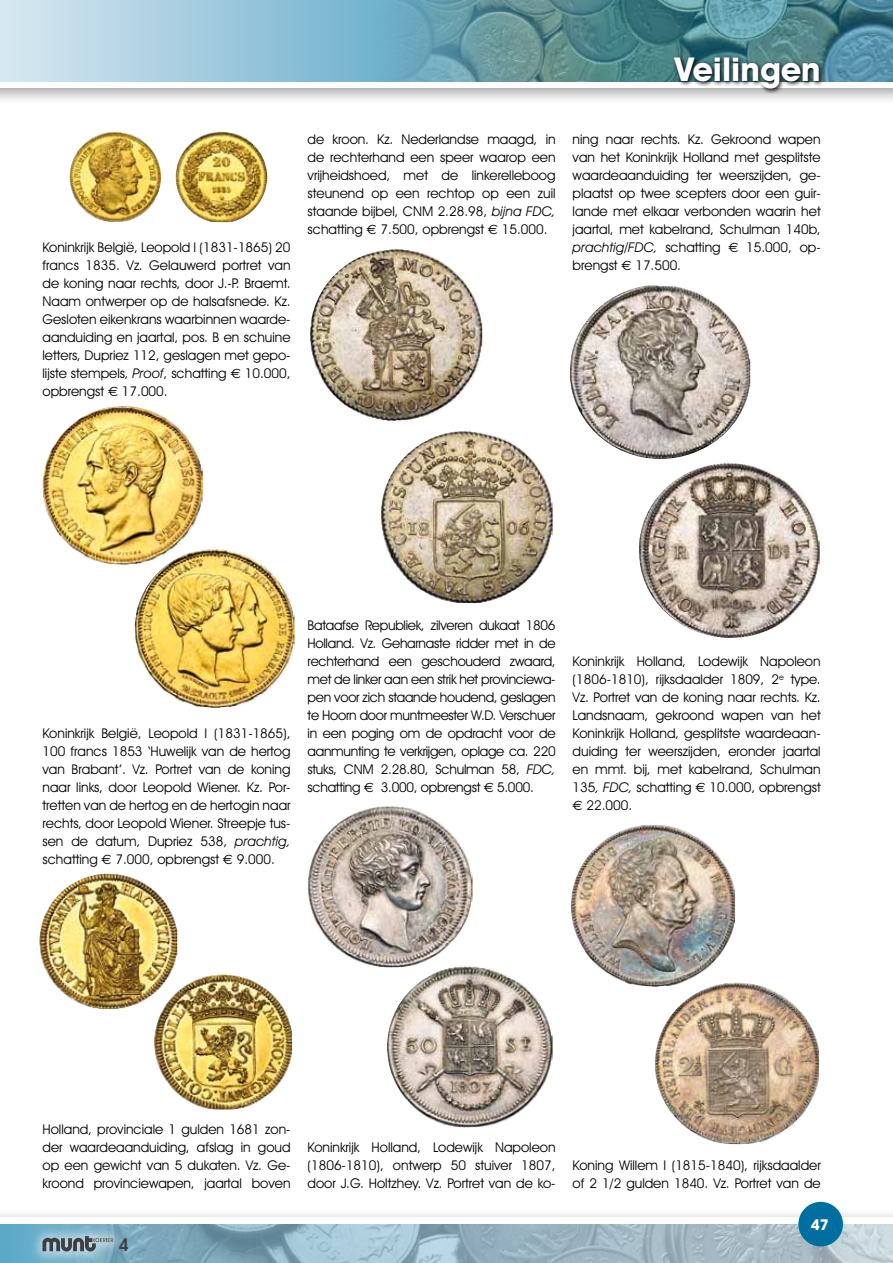
<style>
.page{position:relative;width:893px;height:1263px;background:#fff}
.page>*{position:absolute;margin:0;border:0;box-sizing:border-box;transform-origin:0 0}
.t1{font:700 33px "Avant Garde IT Cby BT";color:#fff}
.t2{font:600 18px "Avant Garde IT Cby BT";color:#3e3d40}
.t3{font:700 15px "Avant Garde IT Cby BT";color:#fff}
.t4{font:13.5px/18px "Avant Garde IT Cby BT";color:#000;text-align:justify}
.s1{font-style:italic}
.s2{font-family:"Euro Sans"}
</style>
<div class="page">
<div style="left:0;top:1207px;width:893px;height:56px;background:#000;opacity:.4"></div>
<div style="left:0;top:1218px;width:893px;height:45px;background:#fff"></div>
<div style="left:0;top:0;width:893px;height:105px;background:#000;opacity:.4"></div>
<div style="left:0;top:0;width:893px;height:87px;background:#fff"></div>
<img style="left:0;top:1224px;width:893px;height:39px">
<img style="left:0;top:0;width:893px;height:82px">
<div style="left:798px;top:1202px;width:45px;height:44px;background:#006f9f;border-radius:50%"></div>
<svg style="left:670px;top:54px;width:154px;height:40px;background:#5d7476"></svg>
<div style="left:28px;top:1221px;width:97px;height:42px;background:#fff;opacity:.5"></div>
<svg style="left:42px;top:1236px;width:71px;height:15px"></svg>
<img style="left:43px;top:406px;width:160px;height:158px">
<img style="left:310px;top:249px;width:172px;height:172px">
<img style="left:570px;top:285px;width:180px;height:174px">
<img style="left:639px;top:463px;width:181px;height:175px">
<img style="left:381px;top:430px;width:172px;height:173px">
<img style="left:307px;top:805px;width:166px;height:162px">
<img style="left:387px;top:965px;width:166px;height:162px">
<img style="left:39px;top:873px;width:138px;height:136px">
<img style="left:154px;top:974px;width:138px;height:135px">
<img style="left:134px;top:549px;width:161px;height:159px">
<img style="left:69px;top:131px;width:92px;height:91px">
<img style="left:176px;top:131px;width:91px;height:91px">
<img style="left:571px;top:824px;width:164px;height:163px">
<img style="left:655px;top:982px;width:164px;height:162px">
<h1 class="t1" style="left:675px;top:49px;width:147px">Veilingen</h1>
<p class="t4" style="left:43px;top:238px;width:250px">Koninkrijk België, Leopold I (1831-1865) 20 francs 1835. Vz. Gelauwerd portret van de koning naar rechts, door J.-P. Braemt.<br>Naam ontwerper op de halsafsnede. Kz.<br>Gesloten eikenkrans waarbinnen waarde&shy;aanduiding en jaartal, pos. B en schuine letters, Dupriez 112, geslagen met gepo&shy;lijste stempels, <span class="s1">Proof</span>, schatting <span class="s2">€</span> 10.000, opbrengst <span class="s2">€</span> 17.000.</p>
<p class="t4" style="left:308px;top:130px;width:250px">de kroon. Kz. Nederlandse maagd, in de rechterhand een speer waarop een vrijheidshoed, met de linkerelleboog steunend op een rechtop op een zuil staande bijbel, CNM 2.28.98, <span class="s1">bijna FDC, </span>schatting <span class="s2">€</span> 7.500, opbrengst <span class="s2">€</span> 15.000.</p>
<p class="t4" style="left:573px;top:130px;width:250px">ning naar rechts. Kz. Gekroond wapen van het Koninkrijk Holland met gesplitste waardeaanduiding ter weerszijden, ge&shy;plaatst op twee scepters door een guir&shy;lande met elkaar verbonden waarin het jaartal, met kabelrand, Schulman 140b, <span class="s1">prachtig/FDC,</span> schatting <span class="s2">€</span> 15.000, op&shy;brengst <span class="s2">€</span> 17.500.</p>
<p class="t4" style="left:43px;top:724px;width:250px">Koninkrijk België, Leopold I (1831-1865), 100 francs 1853 ‘Huwelijk van de hertog van Brabant’. Vz. Portret van de koning naar links, door Leopold Wiener. Kz. Por&shy;tretten van de hertog en de hertogin naar rechts, door Leopold Wiener. Streepje tus&shy;sen de datum, Dupriez 538, <span class="s1">prachtig, </span>schatting <span class="s2">€</span> 7.000, opbrengst <span class="s2">€</span> 9.000.</p>
<p class="t4" style="left:308px;top:616px;width:250px">Bataafse Republiek, zilveren dukaat 1806<br>Holland. Vz. Geharnaste ridder met in de rechterhand een geschouderd zwaard, met de linker aan een strik het provinciewa&shy;pen voor zich staande houdend, geslagen te Hoorn door muntmeester W.D. Verschuer in een poging om de opdracht voor de aanmunting te verkrijgen, oplage ca. 220 stuks, CNM 2.28.80, Schulman 58, <span class="s1">FDC, </span>schatting <span class="s2">€</span> 3.000, opbrengst <span class="s2">€</span> 5.000.</p>
<p class="t4" style="left:573px;top:652px;width:250px">Koninkrijk Holland, Lodewijk Napoleon (1806-1810), rijksdaalder 1809, 2<sup>e</sup> type.<br>Vz. Portret van de koning naar rechts. Kz.<br>Landsnaam, gekroond wapen van het Koninkrijk Holland, gesplitste waardeaan&shy;duiding ter weerszijden, eronder jaartal en mmt. bij, met kabelrand, Schulman 135<span class="s1">, FDC,</span> schatting <span class="s2">€</span> 10.000, opbrengst <span class="s2">€</span> 22.000.</p>
<p class="t4" style="left:43px;top:1120px;width:250px">Holland, provinciale 1 gulden 1681 zon&shy;der waardeaanduiding, afslag in goud op een gewicht van 5 dukaten. Vz. Ge&shy;kroond provinciewapen, jaartal boven</p>
<h2 class="t2" style="left:119px;top:1233px;width:12px">4</h2>
<p class="t4" style="left:308px;top:1138px;width:250px">Koninkrijk Holland, Lodewijk Napoleon (1806-1810), ontwerp 50 stuiver 1807, door J.G. Holtzhey. Vz. Portret van de ko-</p>
<p class="t4" style="left:573px;top:1156px;width:250px">Koning Willem I (1815-1840), rijksdaalder of 2 1/2 gulden 1840. Vz. Portret van de</p>
<p class="t3" style="left:811px;top:1215px;width:19px">47</p>
</div>
